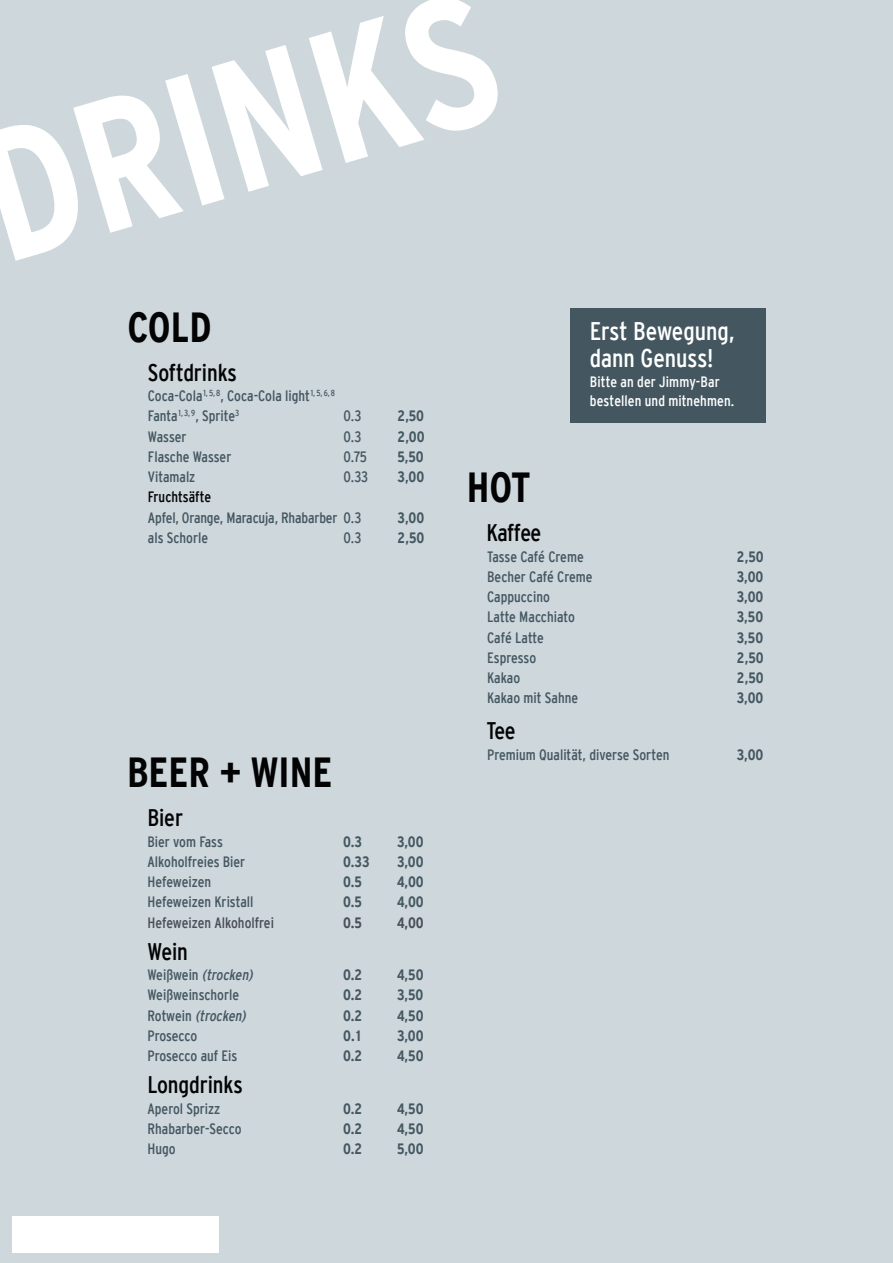
<style>
.page{position:relative;width:893px;height:1263px;background:#ced7dc}
.page>*{position:absolute;margin:0;border:0;box-sizing:border-box;transform-origin:0 0}
.t1{font:700 condensed 186.15px "Interstate";color:#fff}
.t2{font:700 condensed 42px "Interstate";color:#030303}
.t3{font:condensed 25.5px/27px "Interstate";color:#fff}
.t4{font:condensed 24px "Interstate";letter-spacing:-.005em;color:#030303}
.t5{font:condensed 15px/20.2px "Interstate";color:#445760}
.t6{font:700 condensed 15px "Interstate";color:#445760}
.t7{font:condensed 15px/19.5px "Interstate";letter-spacing:.005em;color:#fff}
.t8{font:italic condensed 15px "Interstate";color:#445760}
.t9{font:condensed 15px "Interstate";color:#4a4f57}
.t10{font:condensed 15px "Interstate";color:#030303}
.t11{font:700 condensed 15px "Interstate";color:#4a4f57}
.s1{font-style:normal}
</style>
<div class="page">
<div style="left:570px;top:308px;width:195px;height:115px;background:#445760"></div>
<div style="left:13px;top:1216px;width:206px;height:36px;background:#fff"></div>
<h1 class="t1" style="left:-33px;top:135px;width:530px;rotate:-16deg">DRINKS</h1>
<h2 class="t2" style="left:128px;top:312px;width:86px">COLD</h2>
<h3 class="t4" style="left:148px;top:360px;width:90px">Softdrinks</h3>
<p class="t5" style="left:148px;top:386px;width:189px">Coca-Cola<sup>1,</sup> <sup>5,</sup> <sup>8</sup>, Coca-Cola light<sup>1,</sup> <sup>5,</sup> <sup>6,</sup> <sup>8<br></sup>Fanta<sup>1,</sup> <sup>3,</sup> <sup>9</sup>, Sprite<sup>3</sup></p>
<p class="t5" style="left:344px;top:406px;width:19px">0.3</p>
<p class="t6" style="left:398px;top:411px;width:28px">2,50</p>
<h3 class="t3" style="left:590px;top:317px;width:146px">Erst Bewegung, dann Genuss!</h3>
<p class="t7" style="left:590px;top:372px;width:146px">Bitte an der Jimmy-Bar bestellen und mitnehmen.</p>
<p class="t5" style="left:148px;top:426px;width:40px">Wasser</p>
<p class="t5" style="left:344px;top:426px;width:19px">0.3</p>
<p class="t6" style="left:398px;top:431px;width:29px">2,00</p>
<p class="t5" style="left:148px;top:447px;width:85px">Flasche Wasser</p>
<p class="t5" style="left:344px;top:447px;width:25px">0.75</p>
<p class="t6" style="left:398px;top:451px;width:28px">5,50</p>
<p class="t5" style="left:148px;top:467px;width:49px">Vitamalz</p>
<p class="t5" style="left:344px;top:467px;width:26px">0.33</p>
<p class="t6" style="left:398px;top:471px;width:28px">3,00</p>
<p class="t10" style="left:148px;top:489px;width:65px">Fruchtsäfte</p>
<p class="t5" style="left:148px;top:507px;width:215px">Apfel, Orange, Maracuja, Rhabarber 0.3</p>
<p class="t6" style="left:398px;top:512px;width:28px">3,00</p>
<p class="t5" style="left:148px;top:528px;width:62px">als Schorle</p>
<p class="t5" style="left:344px;top:528px;width:19px">0.3</p>
<p class="t6" style="left:398px;top:532px;width:28px">2,50</p>
<h2 class="t2" style="left:127px;top:757px;width:207px">BEER + WINE</h2>
<h3 class="t4" style="left:147px;top:805px;width:37px">Bier</h3>
<p class="t5" style="left:147px;top:831px;width:77px">Bier vom Fass</p>
<p class="t6" style="left:343px;top:836px;width:21px">0.3</p>
<p class="t6" style="left:397px;top:836px;width:28px">3,00</p>
<p class="t5" style="left:147px;top:852px;width:99px">Alkoholfreies Bier</p>
<p class="t6" style="left:343px;top:856px;width:28px">0.33</p>
<p class="t6" style="left:397px;top:856px;width:28px">3,00</p>
<p class="t5" style="left:147px;top:872px;width:65px">Hefeweizen</p>
<p class="t6" style="left:343px;top:876px;width:20px">0.5</p>
<p class="t6" style="left:397px;top:876px;width:28px">4,00</p>
<p class="t5" style="left:147px;top:892px;width:107px">Hefeweizen Kristall</p>
<p class="t6" style="left:343px;top:897px;width:20px">0.5</p>
<p class="t6" style="left:397px;top:897px;width:28px">4,00</p>
<p class="t9" style="left:147px;top:914px;width:128px">Hefeweizen Alkoholfrei</p>
<p class="t11" style="left:343px;top:917px;width:20px">0.5</p>
<p class="t11" style="left:397px;top:917px;width:28px">4,00</p>
<h3 class="t4" style="left:147px;top:939px;width:42px">Wein</h3>
<p class="t8" style="left:147px;top:967px;width:110px"><span class="s1">W e i ß w e i n</span> (trocken)</p>
<p class="t6" style="left:343px;top:969px;width:21px">0.2</p>
<p class="t6" style="left:397px;top:969px;width:28px">4,50</p>
<p class="t5" style="left:147px;top:985px;width:93px">Weißweinschorle</p>
<p class="t6" style="left:343px;top:990px;width:21px">0.2</p>
<p class="t6" style="left:397px;top:990px;width:28px">3,50</p>
<p class="t8" style="left:147px;top:1007px;width:103px"><span class="s1">R o t w e i n</span> (trocken)</p>
<p class="t6" style="left:343px;top:1010px;width:21px">0.2</p>
<p class="t6" style="left:397px;top:1010px;width:28px">4,50</p>
<p class="t5" style="left:147px;top:1026px;width:51px">Prosecco</p>
<p class="t6" style="left:343px;top:1030px;width:19px">0.1</p>
<p class="t6" style="left:397px;top:1030px;width:28px">3,00</p>
<p class="t5" style="left:147px;top:1046px;width:91px">Prosecco auf Eis</p>
<p class="t6" style="left:343px;top:1050px;width:21px">0.2</p>
<p class="t6" style="left:397px;top:1050px;width:28px">4,50</p>
<h3 class="t4" style="left:147px;top:1072px;width:97px">Longdrinks</h3>
<p class="t5" style="left:147px;top:1098px;width:74px">Aperol Sprizz</p>
<p class="t6" style="left:343px;top:1103px;width:21px">0.2</p>
<p class="t6" style="left:397px;top:1103px;width:28px">4,50</p>
<p class="t5" style="left:147px;top:1119px;width:96px">Rhabarber-Secco</p>
<p class="t6" style="left:343px;top:1123px;width:21px">0.2</p>
<p class="t6" style="left:397px;top:1123px;width:28px">4,50</p>
<p class="t5" style="left:147px;top:1139px;width:30px">Hugo</p>
<p class="t6" style="left:343px;top:1143px;width:21px">0.2</p>
<p class="t6" style="left:397px;top:1143px;width:28px">5,00</p>
<h2 class="t2" style="left:467px;top:473px;width:65px">HOT</h2>
<h3 class="t4" style="left:486px;top:521px;width:57px">Kaffee</h3>
<p class="t5" style="left:487px;top:546px;width:98px">Tasse Café Creme</p>
<p class="t6" style="left:737px;top:551px;width:28px">2,50</p>
<p class="t5" style="left:487px;top:567px;width:107px">Becher Café Creme</p>
<p class="t6" style="left:737px;top:571px;width:28px">3,00</p>
<p class="t5" style="left:487px;top:587px;width:64px">Cappuccino</p>
<p class="t6" style="left:737px;top:591px;width:28px">3,00</p>
<p class="t5" style="left:487px;top:607px;width:89px">Latte Macchiato</p>
<p class="t6" style="left:737px;top:612px;width:28px">3,50</p>
<p class="t5" style="left:487px;top:627px;width:58px">Café Latte</p>
<p class="t6" style="left:737px;top:632px;width:28px">3,50</p>
<p class="t5" style="left:487px;top:648px;width:50px">Espresso</p>
<p class="t6" style="left:737px;top:652px;width:28px">2,50</p>
<p class="t5" style="left:487px;top:668px;width:35px">Kakao</p>
<p class="t6" style="left:737px;top:672px;width:28px">2,50</p>
<p class="t5" style="left:487px;top:688px;width:92px">Kakao mit Sahne</p>
<p class="t6" style="left:737px;top:693px;width:28px">3,00</p>
<h3 class="t4" style="left:486px;top:719px;width:31px">Tee</h3>
<p class="t5" style="left:487px;top:744px;width:184px">Premium Qualität, diverse Sorten</p>
<p class="t6" style="left:737px;top:749px;width:28px">3,00</p>
</div>
